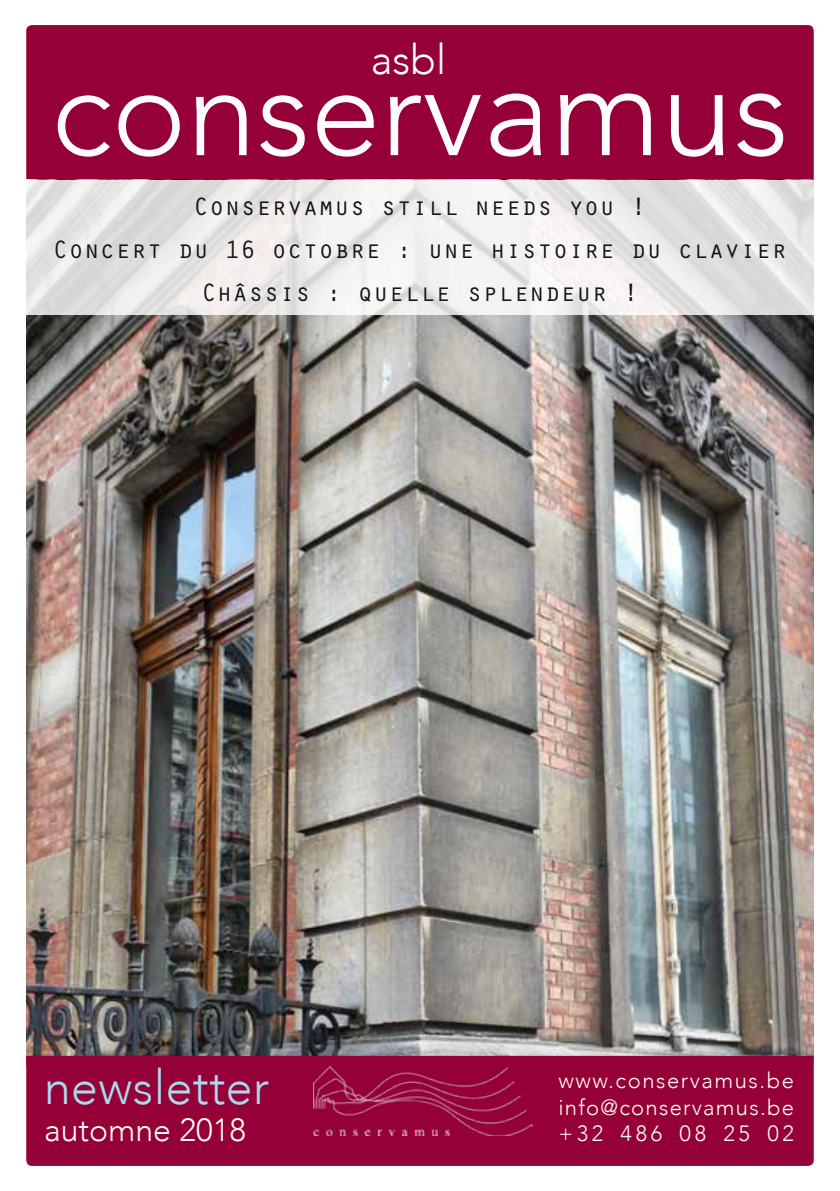
<style>
.page{position:relative;width:840px;height:1191px;background:#fff}
.page>*{position:absolute;margin:0;border:0;box-sizing:border-box;transform-origin:0 0}
.t1{font:300 126px "Avenir";color:#fffefd}
.t2{font:300 48px "Avenir";letter-spacing:.01em;color:#add7ec}
.t3{font:300 41.8px "Avenir";color:#fffefd}
.t4{font:300 32px "Avenir";color:#fffaef}
.t5{font:26px/42.6px "Orator Std";color:#131517;text-align:center}
.t6{font:300 22px/26.4px "Avenir";letter-spacing:.07em;color:#fffaef;text-align:justify}
.s1{font-size:130px}
</style>
<div class="page">
<div style="left:26px;top:25px;width:787px;height:155px;background:#940037"></div>
<img style="left:26px;top:314px;width:787px;height:741px">
<svg style="left:26px;top:180px;width:788px;height:134px"></svg>
<div style="left:26px;top:1055px;width:787px;height:110px;background:#940037"></div>
<img style="left:313px;top:1066px;width:219px;height:69px">
<h3 class="t3" style="left:371px;top:35px;width:77px">asbl</h3>
<h1 class="t1" style="left:51px;top:37px;width:739px">conser<span class="s1">vamus</span></h1>
<p class="t5" style="left:53px;top:184px;width:735px">Conservamus still needs you !<br>Concert du 16 octobre : une histoire du clavier<br>Châssis : quelle splendeur !</p>
<h2 class="t2" style="left:44px;top:1059px;width:226px">newsletter</h2>
<p class="t4" style="left:44px;top:1110px;width:203px">automne 2018</p>
<p class="t6" style="left:558px;top:1067px;width:237px">www.conservamus.be info@conservamus.be +32 486 08 25 02</p>
</div>
